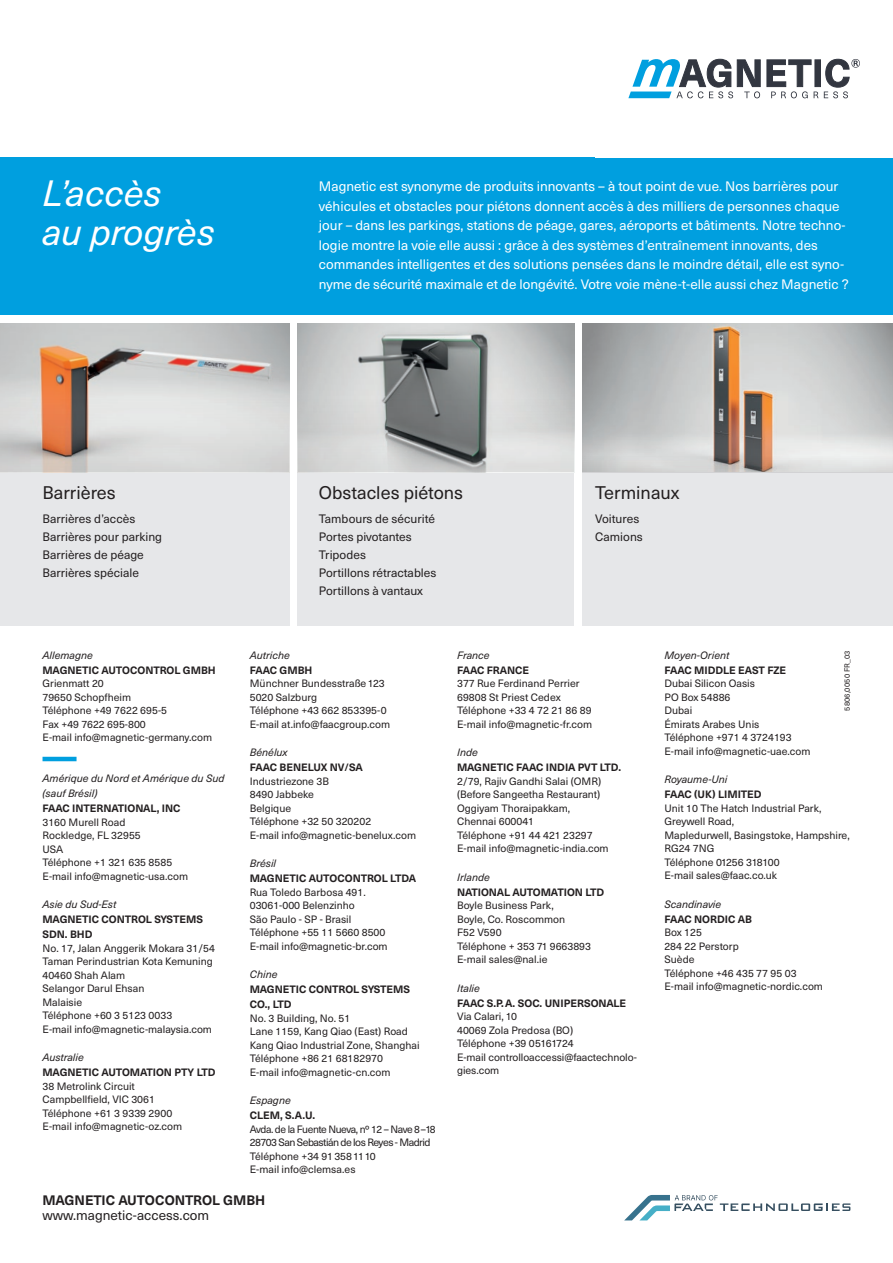
<style>
.page{position:relative;width:893px;height:1263px;background:#fff}
.page>*{position:absolute;margin:0;border:0;box-sizing:border-box;transform-origin:0 0}
.t1{font:italic 36px/39px "Neue Haas Unica Pro";color:#fff}
.t2{font:18px "Neue Haas Unica Pro";color:#231f20}
.t3{font:13.5px/19.5px "Neue Haas Unica Pro";color:#fff}
.t4{font:700 13.5px "Neue Haas Unica Pro";letter-spacing:-.005em;color:#231f20}
.t5{font:13.5px "Neue Haas Unica Pro";color:#231f20}
.t6{font:12px/18px "Neue Haas Unica Pro";color:#231f20}
.t7{font:10.5px/13.5px "Neue Haas Unica Pro";color:#231f20}
.t8{font:700 10.5px/15px "Neue Haas Unica Pro";letter-spacing:-.005em;color:#231f20}
.t9{font:italic 10.5px/15px "Neue Haas Unica Pro";color:#231f20}
.t10{font:10.5px/13.5px "Neue Haas Unica Pro";letter-spacing:-.045em;color:#231f20}
.t11{font:7.5px "Neue Haas Unica Pro";letter-spacing:.02em;color:#231f20}
</style>
<div class="page">
<img style="left:583px;top:323px;width:310px;height:132px">
<div style="left:0;top:157px;width:893px;height:158px;background:#009fdf"></div>
<div style="left:0;top:472px;width:289px;height:153px;background:#e6e7e9"></div>
<div style="left:298px;top:472px;width:276px;height:153px;background:#e6e7e9"></div>
<div style="left:583px;top:472px;width:310px;height:153px;background:#e6e7e9"></div>
<div style="left:815px;top:60px;width:5px;height:27px;background:#323640"></div>
<svg style="left:628px;top:59px;width:132px;height:39px"></svg>
<svg style="left:767px;top:60px;width:51px;height:38px"></svg>
<svg style="left:824px;top:59px;width:36px;height:39px"></svg>
<img style="left:298px;top:323px;width:276px;height:149px">
<img style="left:0;top:323px;width:289px;height:75px">
<svg style="left:0;top:398px;width:289px;height:74px;background:#d4ccc7"></svg>
<svg style="left:299px;top:398px;width:275px;height:74px;background:#b7b9b9"></svg>
<svg style="left:583px;top:455px;width:310px;height:17px;background:#cdcbc9"></svg>
<hr style="left:43px;top:757px;width:34px;height:4px;background:#009fdf">
<svg style="left:624px;top:1195px;width:226px;height:25px"></svg>
<h1 class="t1" style="left:43px;top:174px;width:174px">L’accès<br>au progrès</h1>
<p class="t3" style="left:319px;top:177px;width:531px">Magnetic est synonyme de produits innovants – à tout point de vue. Nos barrières pour véhicules et obstacles pour piétons donnent accès à des milliers de personnes chaque jour – dans les parkings, stations de péage, gares, aéroports et bâtiments. Notre techno&shy;logie montre la voie elle aussi : grâce à des systèmes d’entraînement innovants, des commandes intelligentes et des solutions pensées dans le moindre détail, elle est syno&shy;nyme de sécurité maximale et de longévité. Votre voie mène-t-elle aussi chez Magnetic ?</p>
<h2 class="t2" style="left:43px;top:481px;width:75px">Barrières</h2>
<p class="t6" style="left:43px;top:510px;width:121px">Barrières d’accès<br>Barrières pour parking<br>Barrières de péage<br>Barrières spéciale</p>
<p class="t9" style="left:43px;top:648px;width:52px">Allemagne</p>
<p class="t8" style="left:43px;top:662px;width:175px">MAGNETIC AUTOCONTROL GMBH</p>
<p class="t7" style="left:43px;top:677px;width:171px">Grienmatt 20<br>79650 Schopfheim<br>Téléphone +49 7622 695-5<br>Fax +49 7622 695-800<br>E-mail info@magnetic-germany.com</p>
<p class="t9" style="left:43px;top:771px;width:184px">Amérique du Nord et Amérique du Sud (sauf Brésil)</p>
<p class="t8" style="left:43px;top:801px;width:140px">FAAC INTERNATIONAL, INC</p>
<p class="t7" style="left:43px;top:815px;width:147px">3160 Murell Road<br>Rockledge, FL 32955<br>USA<br>Téléphone +1 321 635 8585<br>E-mail info@magnetic-usa.com</p>
<p class="t9" style="left:43px;top:897px;width:75px">Asie du Sud-Est</p>
<p class="t8" style="left:43px;top:912px;width:162px">MAGNETIC CONTROL SYSTEMS<br>SDN. BHD</p>
<p class="t7" style="left:43px;top:941px;width:174px">No. 17, Jalan Anggerik Mokara 31/54<br>Taman Perindustrian Kota Kemuning<br>40460 Shah Alam<br>Selangor Darul Ehsan<br>Malaisie<br>Téléphone +60 3 5123 0033<br>E-mail info@magnetic-malaysia.com</p>
<p class="t9" style="left:43px;top:1050px;width:43px">Australie</p>
<p class="t8" style="left:43px;top:1065px;width:175px">MAGNETIC AUTOMATION PTY LTD</p>
<p class="t7" style="left:43px;top:1079px;width:141px">38 Metrolink Circuit<br>Campbellfield, VIC 3061<br>Téléphone +61 3 9339 2900<br>E-mail info@magnetic-oz.com</p>
<h2 class="t2" style="left:319px;top:481px;width:146px">Obstacles piétons</h2>
<p class="t6" style="left:319px;top:510px;width:119px">Tambours de sécurité<br>Portes pivotantes<br>Tripodes<br>Portillons rétractables<br>Portillons à vantaux</p>
<h2 class="t2" style="left:595px;top:481px;width:86px">Terminaux</h2>
<p class="t6" style="left:595px;top:510px;width:49px">Voitures<br>Camions</p>
<p class="t9" style="left:250px;top:648px;width:42px">Autriche</p>
<p class="t8" style="left:250px;top:663px;width:64px">FAAC GMBH</p>
<p class="t7" style="left:250px;top:677px;width:142px">Münchner Bundesstraße 123<br>5020 Salzburg<br>Téléphone +43 662 853395-0<br>E-mail at.info@faacgroup.com</p>
<p class="t9" style="left:250px;top:745px;width:39px">Bénélux</p>
<p class="t8" style="left:250px;top:760px;width:115px">FAAC BENELUX NV/SA</p>
<p class="t7" style="left:250px;top:774px;width:168px">Industriezone 3B<br>8490 Jabbeke<br>Belgique<br>Téléphone +32 50 320202<br>E-mail info@magnetic-benelux.com</p>
<p class="t9" style="left:250px;top:856px;width:28px">Brésil</p>
<p class="t8" style="left:250px;top:871px;width:168px">MAGNETIC AUTOCONTROL LTDA</p>
<p class="t7" style="left:250px;top:885px;width:139px">Rua Toledo Barbosa 491.<br>03061-000 Belenzinho<br>São Paulo - SP - Brasil<br>Téléphone +55 11 5660 8500<br>E-mail info@magnetic-br.com</p>
<p class="t9" style="left:250px;top:967px;width:29px">Chine</p>
<p class="t8" style="left:250px;top:982px;width:162px">MAGNETIC CONTROL SYSTEMS<br>CO., LTD</p>
<p class="t7" style="left:250px;top:1011px;width:171px">No. 3 Building, No. 51<br>Lane 1159, Kang Qiao (East) Road<br>Kang Qiao Industrial Zone, Shanghai<br>Téléphone +86 21 68182970<br>E-mail info@magnetic-cn.com</p>
<p class="t9" style="left:250px;top:1093px;width:43px">Espagne</p>
<p class="t8" style="left:250px;top:1108px;width:67px">CLEM, S.A.U.</p>
<p class="t10" style="left:250px;top:1122px;width:187px">Avda. de la Fuente Nueva, nº 12 – Nave 8–18<br>28703 San Sebastián de los Reyes - Madrid<br>Téléphone +34 91 358 1110<br>E-mail info@clemsa.es</p>
<p class="t9" style="left:457px;top:648px;width:34px">France</p>
<p class="t8" style="left:457px;top:662px;width:74px">FAAC FRANCE</p>
<p class="t7" style="left:457px;top:677px;width:137px">377 Rue Ferdinand Perrier<br>69808 St Priest Cedex<br>Téléphone +33 4 72 21 86 89<br>E-mail info@magnetic-fr.com</p>
<p class="t9" style="left:457px;top:745px;width:22px">Inde</p>
<p class="t8" style="left:457px;top:760px;width:166px">MAGNETIC FAAC INDIA PVT LTD.</p>
<p class="t7" style="left:457px;top:774px;width:153px">2/79, Rajiv Gandhi Salai (OMR) (Before Sangeetha Restaurant)<br>Oggiyam Thoraipakkam,<br>Chennai 600041<br>Téléphone +91 44 421 23297<br>E-mail info@magnetic-india.com</p>
<p class="t9" style="left:457px;top:870px;width:34px">Irlande</p>
<p class="t8" style="left:457px;top:884px;width:149px">NATIONAL AUTOMATION LTD</p>
<p class="t7" style="left:457px;top:899px;width:135px">Boyle Business Park,<br>Boyle, Co. Roscommon<br>F52 V590<br>Téléphone + 353 71 9663893<br>E-mail sales@nal.ie</p>
<p class="t9" style="left:457px;top:981px;width:24px">Italie</p>
<p class="t8" style="left:457px;top:996px;width:171px">FAAC S.P.A. SOC. UNIPERSONALE</p>
<p class="t7" style="left:457px;top:1010px;width:181px">Via Calari, 10<br>40069 Zola Predosa (BO)<br>Téléphone +39 05161724<br>E-mail controlloaccessi@faactechnolo&shy;gies.com</p>
<p class="t11" style="left:843px;top:711px;width:62px;rotate:-90deg">5806,0050 FR_03</p>
<p class="t9" style="left:664px;top:648px;width:66px">Moyen-Orient</p>
<p class="t8" style="left:664px;top:663px;width:123px">FAAC MIDDLE EAST FZE</p>
<p class="t7" style="left:664px;top:677px;width:148px">Dubai Silicon Oasis<br>PO Box 54886<br>Dubai<br>Émirats Arabes Unis<br>Téléphone +971 4 3724193<br>E-mail info@magnetic-uae.com</p>
<p class="t9" style="left:664px;top:772px;width:65px">Royaume-Uni</p>
<p class="t8" style="left:664px;top:787px;width:99px">FAAC (UK) LIMITED</p>
<p class="t7" style="left:664px;top:801px;width:187px">Unit 10 The Hatch Industrial Park,<br>Greywell Road,<br>Mapledurwell, Basingstoke, Hampshire,<br>RG24 7NG<br>Téléphone 01256 318100<br>E-mail sales@faac.co.uk</p>
<p class="t9" style="left:664px;top:897px;width:58px">Scandinavie</p>
<p class="t8" style="left:664px;top:912px;width:89px">FAAC NORDIC AB</p>
<p class="t7" style="left:664px;top:926px;width:160px">Box 125<br>284 22 Perstorp<br>Suède<br>Téléphone +46 435 77 95 03<br>E-mail info@magnetic-nordic.com</p>
<p class="t4" style="left:43px;top:1192px;width:224px">MAGNETIC AUTOCONTROL GMBH</p>
<p class="t5" style="left:43px;top:1207px;width:168px">www.magnetic-access.com</p>
</div>
